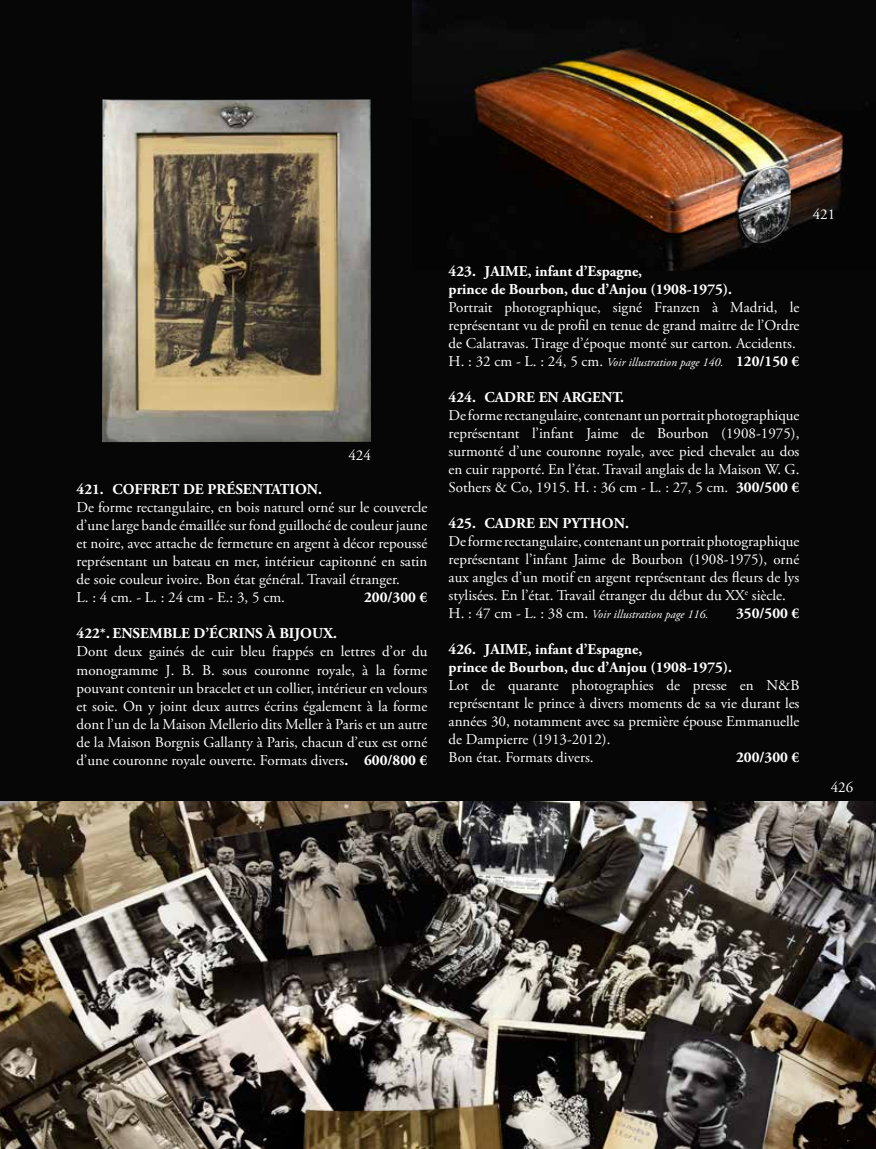
<style>
.page{position:relative;width:876px;height:1149px;background:#fff}
.page>*{position:absolute;margin:0;border:0;box-sizing:border-box;transform-origin:0 0}
.t1{font:15px/18px "Adobe Garamond Pro";color:#fff;text-align:justify}
.t2{font:700 15px/18px "Adobe Garamond Pro";color:#fff}
.t3{font:italic 12px "Adobe Garamond Pro";color:#fff}
.s1{font-weight:700}
.s2{font-style:normal;font-size:15px}
.s3{font-weight:700;font-style:normal;font-size:15px}
</style>
<div class="page">
<div style="left:0;top:0;width:876px;height:1148px;background:#060606"></div>
<img style="left:102px;top:99px;width:269px;height:343px">
<img style="left:412px;top:0;width:433px;height:270px">
<img style="left:0;top:801px;width:876px;height:347px">
<p class="t1" style="left:348px;top:447px;width:24px">424</p>
<p class="t2" style="left:77px;top:480px;width:57px">421. COFFRET</p>
<p class="t2" style="left:183px;top:480px;width:35px">DE PRÉSENTATION</p>
<p class="t2" style="left:318px;top:480px;width:5px">.</p>
<p class="t1" style="left:77px;top:499px;width:352px;text-align:left">De forme rectangulaire, en bois naturel orné sur le couvercle d’une large bande émaillée sur fond guilloché de couleur jaune et noire, avec attache de fermeture en argent à décor repoussé représentant un bateau en mer, intérieur capitonné en satin de soie couleur ivoire. Bon état général. Travail étranger.<br>L. : 4 cm. - L. : 24 cm - E.: 3, 5 cm.</p>
<p class="t2" style="left:364px;top:588px;width:65px">200/300 €</p>
<p class="t2" style="left:77px;top:624px;width:44px">422*. ENSEMBLE</p>
<p class="t2" style="left:194px;top:624px;width:45px">D’ÉCRINS</p>
<p class="t2" style="left:266px;top:624px;width:72px">ÀBIJOUX.</p>
<p class="t1" style="left:77px;top:643px;width:352px">Dont deux gainés de cuir bleu frappés en lettres d’or du monogramme J. B. B. sous couronne royale, à la forme pouvant contenir un bracelet et un collier, intérieur en velours et soie. On y joint deux autres écrins également à la forme dont l’un de la Maison Mellerio dits Meller à Paris et un autre de la Maison Borgnis Gallanty à Paris, chacun d’eux est orné d’une couronne royale ouverte. Formats divers<span class="s1">. 600/800 €</span></p>
<p class="t1" style="left:813px;top:206px;width:24px">421</p>
<p class="t2" style="left:449px;top:262px;width:285px;text-indent:79px">, infant d’Espagne,<br>prince de Bourbon, duc d’Anjou (1908-1975).</p>
<p class="t1" style="left:449px;top:298px;width:352px">Portrait photographique, signé Franzen à Madrid, le représentant vu de profil en tenue de grand maitre de l’Ordre de Calatravas. Tirage d’époque monté sur carton. Accidents.</p>
<p class="t3" style="left:449px;top:354px;width:352px"><span class="s2">H. : 32 cm - L. : 24, 5 cm.</span> Voir illustration page 140. <span class="s3">120/150 €</span></p>
<p class="t2" style="left:449px;top:388px;width:58px">424. CADRE</p>
<p class="t2" style="left:539px;top:388px;width:35px">EN ARGENT</p>
<p class="t2" style="left:620px;top:388px;width:5px">.</p>
<p class="t1" style="left:449px;top:406px;width:352px">De forme rectangulaire, contenant un portrait photographique représentant l’infant Jaime de Bourbon (1908-1975), surmonté d’une couronne royale, avec pied chevalet au dos en cuir rapporté. En l’état. Travail anglais de la Maison W. G.<br>Sothers &amp; Co, 1915. H. : 36 cm - L. : 27, 5 cm. <span class="s1">300/500 €</span></p>
<p class="t2" style="left:449px;top:514px;width:58px">425. CADRE</p>
<p class="t2" style="left:539px;top:514px;width:36px">EN PYTHON</p>
<p class="t2" style="left:625px;top:514px;width:5px">.</p>
<p class="t1" style="left:449px;top:532px;width:352px">De forme rectangulaire, contenant un portrait photographique représentant l’infant Jaime de Bourbon (1908-1975), orné aux angles d’un motif en argent représentant des fleurs de lys stylisées. En l’état. Travail étranger du début du XX<sup>e</sup> siècle.</p>
<p class="t3" style="left:449px;top:606px;width:261px"><span class="s2">H. : 47 cm - L. : 38 cm.</span> Voir illustration page 116.</p>
<p class="t2" style="left:736px;top:604px;width:65px">350/500 €</p>
<p class="t2" style="left:449px;top:640px;width:53px">426. JAIME</p>
<p class="t2" style="left:449px;top:262px;width:53px">423. JAIME</p>
<p class="t2" style="left:449px;top:640px;width:285px;text-indent:79px">, infant d’Espagne,<br>prince de Bourbon, duc d’Anjou (1908-1975).</p>
<p class="t1" style="left:449px;top:676px;width:352px;text-align:left">Lot de quarante photographies de presse en N&amp;B représentant le prince à divers moments de sa vie durant les années 30, notamment avec sa première épouse Emmanuelle de Dampierre (1913-2012).<br>Bon état. Formats divers.</p>
<p class="t2" style="left:736px;top:748px;width:65px">200/300 €</p>
<p class="t1" style="left:831px;top:778px;width:24px">426</p>
</div>
